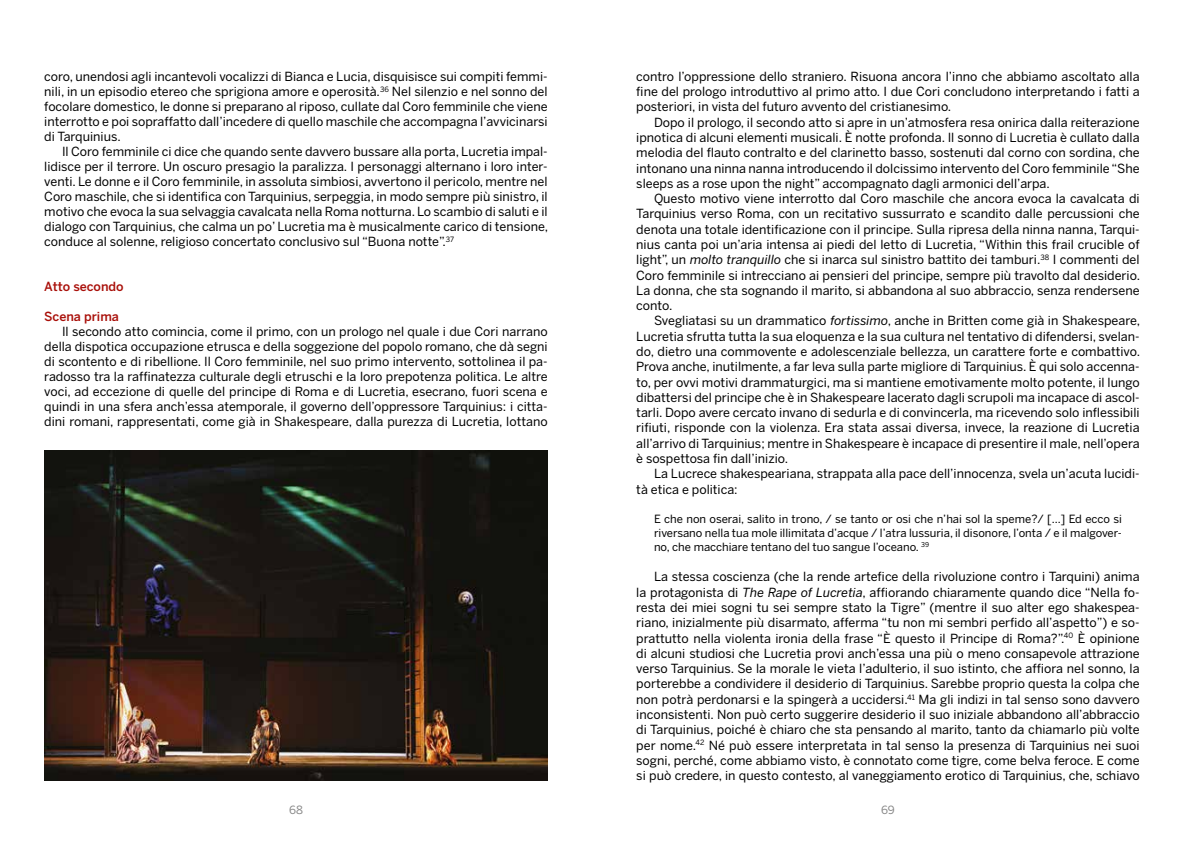
<style>
.page{position:relative;width:1184px;height:851px;background:#fff}
.page>*{position:absolute;margin:0;border:0;box-sizing:border-box;transform-origin:0 0}
.t1{font:12.5px/15.2px "Benton Sans";color:#000;text-align:justify}
.t2{font:500 12.5px "Benton Sans";color:#a90f09}
.t3{font:11.25px/14px "Benton Sans";color:#000;text-align:justify}
.t4{font:11.25px "Benton Sans";color:#878787}
.s1{font-style:italic}
</style>
<div class="page">
<img style="left:44px;top:450px;width:503px;height:330px">
<p class="t1" style="left:44px;top:69px;width:505px">coro, unendosi agli incantevoli vocalizzi di Bianca e Lucia, disquisisce sui compiti femmi&shy;nili, in un episodio etereo che sprigiona amore e operosità.<sup>36</sup> Nel silenzio e nel sonno del focolare domestico, le donne si preparano al riposo, cullate dal Coro femminile che viene interrotto e poi sopraffatto dall’incedere di quello maschile che accompagna l’avvicinarsi di Tarquinius.</p>
<p class="t1" style="left:44px;top:144px;width:505px;text-indent:18px">Il Coro femminile ci dice che quando sente davvero bussare alla porta, Lucretia impal&shy;lidisce per il terrore. Un oscuro presagio la paralizza. I personaggi alternano i loro inter&shy;venti. Le donne e il Coro femminile, in assoluta simbiosi, avvertono il pericolo, mentre nel Coro maschile, che si identifica con Tarquinius, serpeggia, in modo sempre più sinistro, il motivo che evoca la sua selvaggia cavalcata nella Roma notturna. Lo scambio di saluti e il dialogo con Tarquinius, che calma un po’ Lucretia ma è musicalmente carico di tensione, conduce al solenne, religioso concertato conclusivo sul “Buona notte”.<sup>37</sup></p>
<p class="t2" style="left:44px;top:279px;width:81px">Atto secondo</p>
<p class="t2" style="left:44px;top:309px;width:76px">Scena prima</p>
<p class="t1" style="left:44px;top:324px;width:505px;text-indent:18px">Il secondo atto comincia, come il primo, con un prologo nel quale i due Cori narrano della dispotica occupazione etrusca e della soggezione del popolo romano, che dà segni di scontento e di ribellione. Il Coro femminile, nel suo primo intervento, sottolinea il pa&shy;radosso tra la raffinatezza culturale degli etruschi e la loro prepotenza politica. Le altre voci, ad eccezione di quelle del principe di Roma e di Lucretia, esecrano, fuori scena e quindi in una sfera anch’essa atemporale, il governo dell’oppressore Tarquinius: i citta&shy;dini romani, rappresentati, come già in Shakespeare, dalla purezza di Lucretia, lottano</p>
<p class="t1" style="left:636px;top:68px;width:505px">contro l’oppressione dello straniero. Risuona ancora l’inno che abbiamo ascoltato alla fine del prologo introduttivo al primo atto. I due Cori concludono interpretando i fatti a posteriori, in vista del futuro avvento del cristianesimo.</p>
<p class="t1" style="left:636px;top:114px;width:505px;text-indent:18px">Dopo il prologo, il secondo atto si apre in un’atmosfera resa onirica dalla reiterazione ipnotica di alcuni elementi musicali. È notte profonda. Il sonno di Lucretia è cullato dalla melodia del flauto contralto e del clarinetto basso, sostenuti dal corno con sordina, che intonano una ninna nanna introducendo il dolcissimo intervento del Coro femminile “She sleeps as a rose upon the night” accompagnato dagli armonici dell’arpa.</p>
<p class="t1" style="left:636px;top:191px;width:505px;text-indent:18px">Questo motivo viene interrotto dal Coro maschile che ancora evoca la cavalcata di Tarquinius verso Roma, con un recitativo sussurrato e scandito dalle percussioni che denota una totale identificazione con il principe. Sulla ripresa della ninna nanna, Tarqui&shy;nius canta poi un’aria intensa ai piedi del letto di Lucretia, “Within this frail crucible of light”, un <span class="s1">molto tranquillo</span> che si inarca sul sinistro battito dei tamburi.<sup>38</sup> I commenti del Coro femminile si intrecciano ai pensieri del principe, sempre più travolto dal desiderio.<br>La donna, che sta sognando il marito, si abbandona al suo abbraccio, senza rendersene conto.</p>
<p class="t1" style="left:636px;top:313px;width:505px;text-indent:18px">Svegliatasi su un drammatico <span class="s1">fortissimo</span>, anche in Britten come già in Shakespeare, Lucretia sfrutta tutta la sua eloquenza e la sua cultura nel tentativo di difendersi, svelan&shy;do, dietro una commovente e adolescenziale bellezza, un carattere forte e combattivo.<br>Prova anche, inutilmente, a far leva sulla parte migliore di Tarquinius. È qui solo accenna&shy;to, per ovvi motivi drammaturgici, ma si mantiene emotivamente molto potente, il lungo dibattersi del principe che è in Shakespeare lacerato dagli scrupoli ma incapace di ascol&shy;tarli. Dopo avere cercato invano di sedurla e di convincerla, ma ricevendo solo inflessibili rifiuti, risponde con la violenza. Era stata assai diversa, invece, la reazione di Lucretia all’arrivo di Tarquinius; mentre in Shakespeare è incapace di presentire il male, nell’opera è sospettosa fin dall’inizio.</p>
<p class="t1" style="left:636px;top:466px;width:505px;text-indent:18px">La Lucrece shakespeariana, strappata alla pace dell’innocenza, svela un’acuta lucidi&shy;tà etica e politica:</p>
<p class="t3" style="left:654px;top:511px;width:469px">E che non oserai, salito in trono, / se tanto or osi che n’hai sol la speme?/ [...] Ed ecco si riversano nella tua mole illimitata d’acque / l’atra lussuria, il disonore, l’onta / e il malgover&shy;no, che macchiare tentano del tuo sangue l’oceano. <sup>39</sup></p>
<p class="t1" style="left:636px;top:569px;width:505px;text-indent:18px">La stessa coscienza (che la rende artefice della rivoluzione contro i Tarquini) anima la protagonista di <span class="s1">The Rape of Lucretia</span>, affiorando chiaramente quando dice “Nella fo&shy;resta dei miei sogni tu sei sempre stato la Tigre” (mentre il suo alter ego shakespea&shy;riano, inizialmente più disarmato, afferma “tu non mi sembri perfido all’aspetto”) e so&shy;prattutto nella violenta ironia della frase “È questo il Principe di Roma?”.<sup>40</sup> È opinione di alcuni studiosi che Lucretia provi anch’essa una più o meno consapevole attrazione verso Tarquinius. Se la morale le vieta l’adulterio, il suo istinto, che affiora nel sonno, la porterebbe a condividere il desiderio di Tarquinius. Sarebbe proprio questa la colpa che non potrà perdonarsi e la spingerà a uccidersi.<sup>41</sup> Ma gli indizi in tal senso sono davvero inconsistenti. Non può certo suggerire desiderio il suo iniziale abbandono all’abbraccio di Tarquinius, poiché è chiaro che sta pensando al marito, tanto da chiamarlo più volte per nome.<sup>42</sup> Né può essere interpretata in tal senso la presenza di Tarquinius nei suoi sogni, perché, come abbiamo visto, è connotato come tigre, come belva feroce. E come si può credere, in questo contesto, al vaneggiamento erotico di Tarquinius, che, schiavo</p>
<p class="t4" style="left:289px;top:803px;width:15px">68</p>
<p class="t4" style="left:881px;top:803px;width:15px">69</p>
</div>
